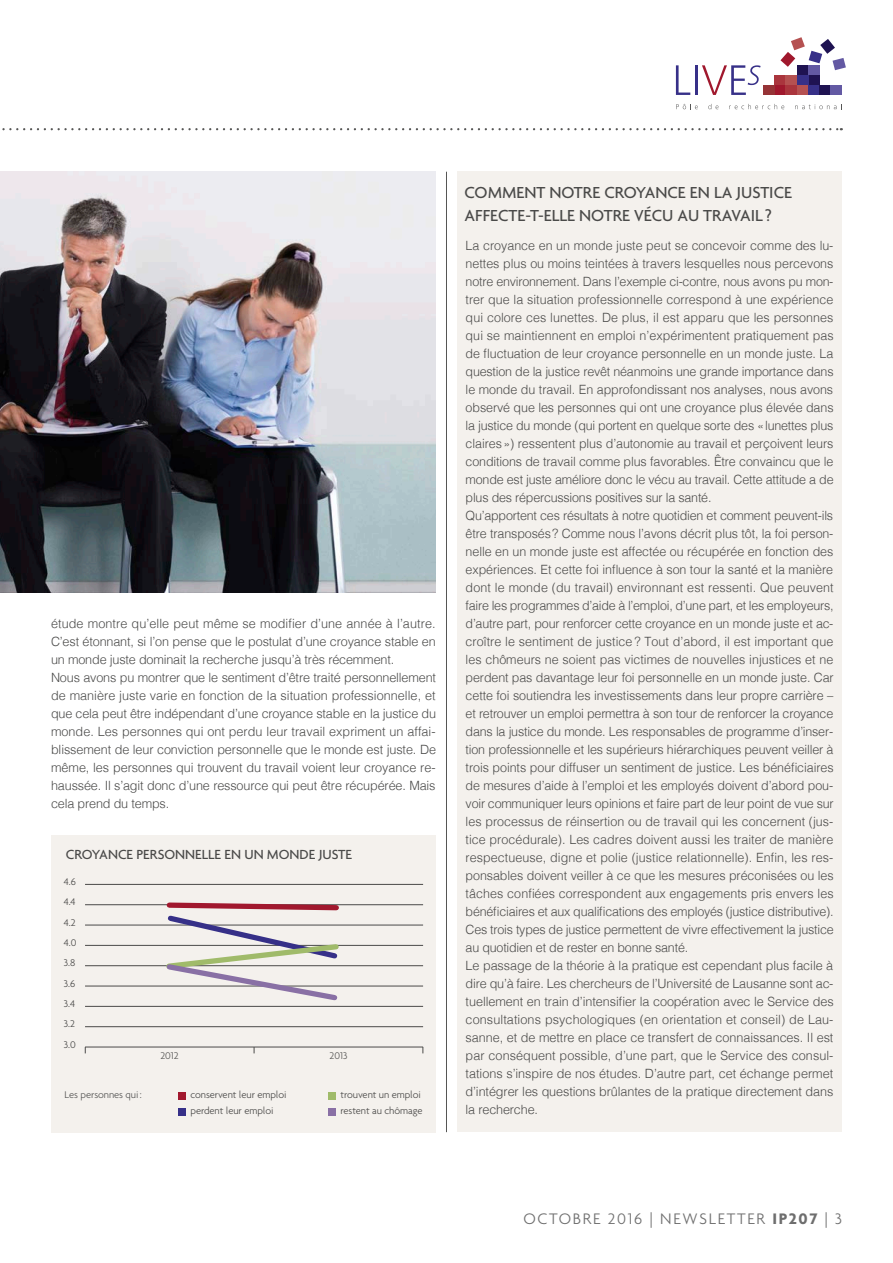
<style>
.page{position:relative;width:893px;height:1263px;background:#fff}
.page>*{position:absolute;margin:0;border:0;box-sizing:border-box;transform-origin:0 0}
.t1{font:500 17.25px "Agenda";color:#4a4a49}
.t2{font:300 16.5px "Agenda";letter-spacing:.1em;color:#6e6e6e}
.t3{font:500 14.25px "Agenda";color:#4a4a49}
.t4{font:300 12.75px/18px "Helvetica";letter-spacing:-.015em;color:#4a4a49;text-align:justify}
.t5{font:300 10.5px "Agenda";letter-spacing:-.005em;color:#4a4a49}
.t6{font:300 10.5px "Agenda";letter-spacing:-.005em;color:#565655}
.s1{font-weight:700}
</style>
<div class="page">
<hr style="left:446px;top:172px;width:1px;height:960px;background:#565655">
<div style="left:457px;top:172px;width:385px;height:960px;background:#f4f1ed"></div>
<div style="left:51px;top:835px;width:385px;height:297px;background:#f4f1ed"></div>
<hr style="left:85px;top:884px;width:338px;height:1px;background:#4a4a49">
<hr style="left:85px;top:904px;width:338px;height:1px;background:#4a4a49">
<hr style="left:85px;top:925px;width:338px;height:1px;background:#4a4a49">
<hr style="left:85px;top:945px;width:338px;height:1px;background:#4a4a49">
<hr style="left:85px;top:965px;width:338px;height:1px;background:#4a4a49">
<hr style="left:85px;top:986px;width:338px;height:1px;background:#4a4a49">
<hr style="left:85px;top:1006px;width:338px;height:1px;background:#4a4a49">
<hr style="left:85px;top:1026px;width:338px;height:1px;background:#4a4a49">
<hr style="left:85px;top:1047px;width:338px;height:1px;background:#4a4a49">
<div style="left:179px;top:1092px;width:7px;height:7px;background:#a1182e"></div>
<div style="left:329px;top:1092px;width:7px;height:7px;background:#a0bb6a"></div>
<div style="left:179px;top:1108px;width:7px;height:7px;background:#363088"></div>
<div style="left:329px;top:1108px;width:7px;height:7px;background:#8970a5"></div>
<svg style="left:163px;top:902px;width:179px;height:99px"></svg>
<svg style="left:2px;top:128px;width:840px;height:2px"></svg>
<svg style="left:676px;top:65px;width:14px;height:30px"></svg>
<hr style="left:695px;top:65px;width:3px;height:30px;background:#373088">
<svg style="left:702px;top:65px;width:59px;height:30px"></svg>
<div style="left:774px;top:85px;width:12px;height:10px;background:#a0182d"></div>
<div style="left:786px;top:85px;width:11px;height:10px;background:#aa353d"></div>
<div style="left:797px;top:85px;width:11px;height:10px;background:#b55151"></div>
<div style="left:808px;top:85px;width:11px;height:10px;background:#373088"></div>
<div style="left:763px;top:85px;width:11px;height:10px;background:#963336"></div>
<div style="left:819px;top:85px;width:12px;height:10px;background:#1f1352"></div>
<div style="left:831px;top:85px;width:11px;height:10px;background:#6359a3"></div>
<div style="left:808px;top:75px;width:11px;height:10px;background:#1f1352"></div>
<div style="left:774px;top:75px;width:12px;height:10px;background:#aa353d"></div>
<div style="left:786px;top:75px;width:11px;height:10px;background:#b55151"></div>
<div style="left:797px;top:75px;width:11px;height:10px;background:#373088"></div>
<div style="left:797px;top:65px;width:11px;height:10px;background:#1f1352"></div>
<div style="left:808px;top:65px;width:11px;height:10px;background:#6359a3"></div>
<svg style="left:780px;top:37px;width:66px;height:33px"></svg>
<svg style="left:676px;top:104px;width:22px;height:5px"></svg>
<svg style="left:708px;top:104px;width:10px;height:5px"></svg>
<svg style="left:729px;top:104px;width:55px;height:5px"></svg>
<svg style="left:795px;top:104px;width:47px;height:5px"></svg>
<img style="left:0;top:172px;width:436px;height:420px">
<p class="t4" style="left:51px;top:614px;width:386px">étude montre qu’elle peut même se modifier d’une année à l’autre.<br>C’est étonnant, si l’on pense que le postulat d’une croyance stable en un monde juste dominait la recherche jusqu’à très récemment.</p>
<p class="t4" style="left:51px;top:668px;width:387px">Nous avons pu montrer que le sentiment d’être traité personnellement de manière juste varie en fonction de la situation professionnelle, et que cela peut être indépendant d’une croyance stable en la justice du monde. Les personnes qui ont perdu leur travail expriment un affai&shy;blissement de leur conviction personnelle que le monde est juste. De même, les personnes qui trouvent du travail voient leur croyance re&shy;haussée. Il s’agit donc d’une ressource qui peut être récupérée. Mais cela prend du temps.</p>
<p class="t3" style="left:66px;top:845px;width:288px">CROYANCE PERSONNELLE EN UN MONDE JUSTE</p>
<p class="t5" style="left:64px;top:875px;width:14px">4.6</p>
<p class="t5" style="left:64px;top:896px;width:13px">4.4</p>
<p class="t5" style="left:64px;top:916px;width:13px">4.2</p>
<p class="t5" style="left:64px;top:936px;width:14px">4.0</p>
<p class="t5" style="left:64px;top:957px;width:13px">3.8</p>
<p class="t5" style="left:64px;top:977px;width:13px">3.6</p>
<p class="t5" style="left:64px;top:997px;width:13px">3.4</p>
<p class="t5" style="left:64px;top:1018px;width:13px">3.2</p>
<p class="t5" style="left:64px;top:1038px;width:14px">3.0</p>
<p class="t6" style="left:160px;top:1049px;width:20px">2012</p>
<p class="t6" style="left:330px;top:1049px;width:19px">2013</p>
<p class="t6" style="left:65px;top:1089px;width:79px">Les personnes qui :</p>
<p class="t5" style="left:190px;top:1089px;width:98px">conservent leur emploi</p>
<p class="t5" style="left:340px;top:1089px;width:82px">trouvent un emploi</p>
<p class="t5" style="left:190px;top:1104px;width:85px">perdent leur emploi</p>
<p class="t5" style="left:340px;top:1104px;width:83px">restent au chômage</p>
<p class="t1" style="left:465px;top:182px;width:329px">COMMENT NOTRE CROYANCE EN LA JUSTICE</p>
<p class="t1" style="left:465px;top:205px;width:309px">AFFECTE-T-ELLE NOTRE VÉCU AU TRAVAIL ?</p>
<p class="t4" style="left:466px;top:236px;width:370px">La croyance en un monde juste peut se concevoir comme des lu&shy;nettes plus ou moins teintées à travers lesquelles nous percevons notre environnement. Dans l’exemple ci-contre, nous avons pu mon&shy;trer que la situation professionnelle correspond à une expérience qui colore ces lunettes. De plus, il est apparu que les personnes qui se maintiennent en emploi n’expérimentent pratiquement pas de fluctuation de leur croyance personnelle en un monde juste. La question de la justice revêt néanmoins une grande importance dans le monde du travail. En approfondissant nos analyses, nous avons observé que les personnes qui ont une croyance plus élevée dans la justice du monde (qui portent en quelque sorte des «lunettes plus claires») ressentent plus d’autonomie au travail et perçoivent leurs conditions de travail comme plus favorables. Être convaincu que le monde est juste améliore donc le vécu au travail. Cette attitude a de plus des répercussions positives sur la santé.</p>
<p class="t4" style="left:466px;top:506px;width:370px">Qu’apportent ces résultats à notre quotidien et comment peuvent-ils être transposés? Comme nous l’avons décrit plus tôt, la foi person&shy;nelle en un monde juste est affectée ou récupérée en fonction des expériences. Et cette foi influence à son tour la santé et la manière dont le monde (du travail) environnant est ressenti. Que peuvent faire les programmes d’aide à l’emploi, d’une part, et les employeurs, d’autre part, pour renforcer cette croyance en un monde juste et ac&shy;croître le sentiment de justice ? Tout d’abord, il est important que les chômeurs ne soient pas victimes de nouvelles injustices et ne perdent pas davantage leur foi personnelle en un monde juste. Car cette foi soutiendra les investissements dans leur propre carrière – et retrouver un emploi permettra à son tour de renforcer la croyance dans la justice du monde. Les responsables de programme d’inser&shy;tion professionnelle et les supérieurs hiérarchiques peuvent veiller à trois points pour diffuser un sentiment de justice. Les bénéficiaires de mesures d’aide à l’emploi et les employés doivent d’abord pou&shy;voir communiquer leurs opinions et faire part de leur point de vue sur les processus de réinsertion ou de travail qui les concernent (jus&shy;tice procédurale). Les cadres doivent aussi les traiter de manière respectueuse, digne et polie (justice relationnelle). Enfin, les res&shy;ponsables doivent veiller à ce que les mesures préconisées ou les tâches confiées correspondent aux engagements pris envers les bénéficiaires et aux qualifications des employés (justice distributive).<br>Ces trois types de justice permettent de vivre effectivement la justice au quotidien et de rester en bonne santé.</p>
<p class="t4" style="left:466px;top:956px;width:370px">Le passage de la théorie à la pratique est cependant plus facile à dire qu’à faire. Les chercheurs de l’Université de Lausanne sont ac&shy;tuellement en train d’intensifier la coopération avec le Service des consultations psychologiques (en orientation et conseil) de Lau&shy;sanne, et de mettre en place ce transfert de connaissances. Il est par conséquent possible, d’une part, que le Service des consul&shy;tations s’inspire de nos études. D’autre part, cet échange permet d’intégrer les questions brûlantes de la pratique directement dans la recherche.</p>
<p class="t2" style="left:523px;top:1208px;width:320px">OCTOBRE 2016 | NEWSLETTER <span class="s1">IP207</span> | 3</p>
</div>
